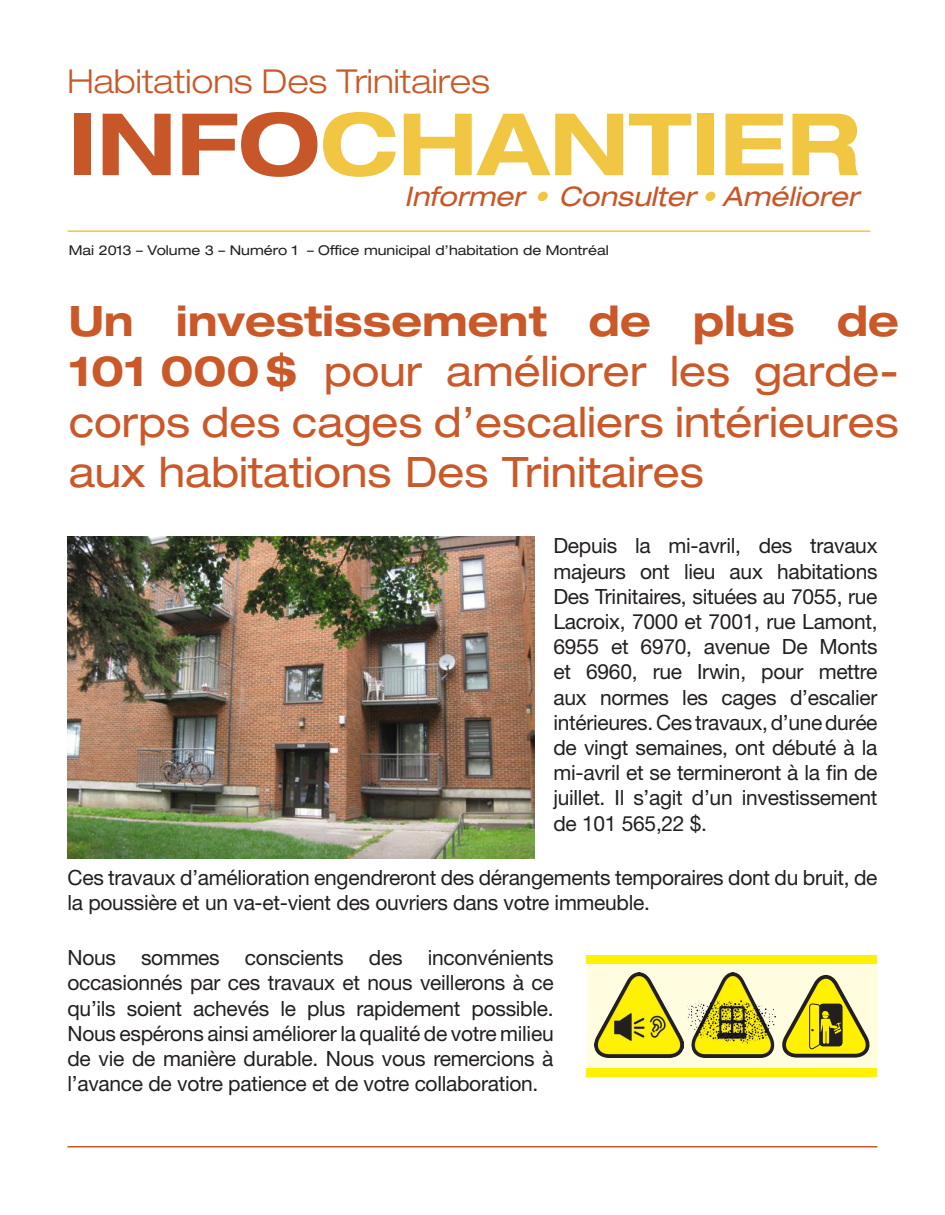
<style>
.page{position:relative;width:945px;height:1215px;background:#fff}
.page>*{position:absolute;margin:0;border:0;box-sizing:border-box;transform-origin:0 0}
.t1{font:700 expanded 86.1px "Helvetica Neue";color:#f0c642}
.t2{font:expanded 42px/50.4px "Helvetica Neue";color:#ca5828;text-align:justify}
.t3{font:300 expanded 33px "Helvetica Neue";color:#ca5828}
.t4{font:italic expanded 27px "Helvetica Neue";color:#c75728}
.t5{font:21px/25.2px "Helvetica Neue";letter-spacing:-.015em;color:#231f20;text-align:justify}
.t6{font:expanded 13.5px "Helvetica Neue";color:#231f20}
.s1{color:#c75728}
.s2{color:#f0c642}
.s3{font-weight:700}
</style>
<div class="page">
<hr style="left:68px;top:230px;width:802px;height:2px;background:#f0c642">
<hr style="left:68px;top:1146px;width:810px;height:2px;background:#ca5828">
<div style="left:587px;top:964px;width:291px;height:109px;background:#fffce0"></div>
<div style="left:587px;top:956px;width:290px;height:8px;background:#fff101"></div>
<div style="left:587px;top:1069px;width:290px;height:8px;background:#fff101"></div>
<img style="left:686px;top:973px;width:89px;height:85px">
<img style="left:594px;top:973px;width:89px;height:84px">
<svg style="left:782px;top:975px;width:88px;height:83px"></svg>
<img style="left:68px;top:537px;width:466px;height:321px">
<p class="t3" style="left:68px;top:62px;width:424px">Habitations Des Trinitaires</p>
<p class="t1" style="left:68px;top:90px;width:793px"><span class="s1">INFO</span>CHANTIER</p>
<p class="t4" style="left:404px;top:180px;width:463px">Informer <span class="s2">•</span> Consulter<span class="s2">•</span> Améliorer</p>
<p class="t6" style="left:69px;top:242px;width:542px">Mai 2013 – Volume 3 – Numéro 1 – Office municipal d’habitation de Montréal</p>
<p class="t2" style="left:69px;top:295px;width:832px"><span class="s3">Un investissement de plus de 101 000$</span> pour améliorer les garde&shy;corps des cages d’escaliers intérieures aux habitations Des Trinitaires</p>
<p class="t5" style="left:554px;top:533px;width:326px">Depuis la mi-avril, des travaux majeurs ont lieu aux habitations Des Trinitaires, situées au 7055, rue Lacroix, 7000 et 7001, rue Lamont, 6955 et 6970, avenue De Monts et 6960, rue Irwin, pour mettre aux normes les cages d’escalier intérieures. Ces travaux, d’une durée de vingt semaines, ont débuté à la mi-avril et se termineront à la fin de juillet. Il s’agit d’un investissement de 101 565,22 $.</p>
<p class="t5" style="left:68px;top:865px;width:812px">Ces travaux d’amélioration engendreront des dérangements temporaires dont du bruit, de la poussière et un va-et-vient des ouvriers dans votre immeuble.</p>
<p class="t5" style="left:68px;top:945px;width:488px">Nous sommes conscients des inconvénients occasionnés par ces travaux et nous veillerons à ce qu’ils soient achevés le plus rapidement possible.<br>Nous espérons ainsi améliorer la qualité de votre milieu de vie de manière durable. Nous vous remercions à l’avance de votre patience et de votre collaboration.</p>
</div>
